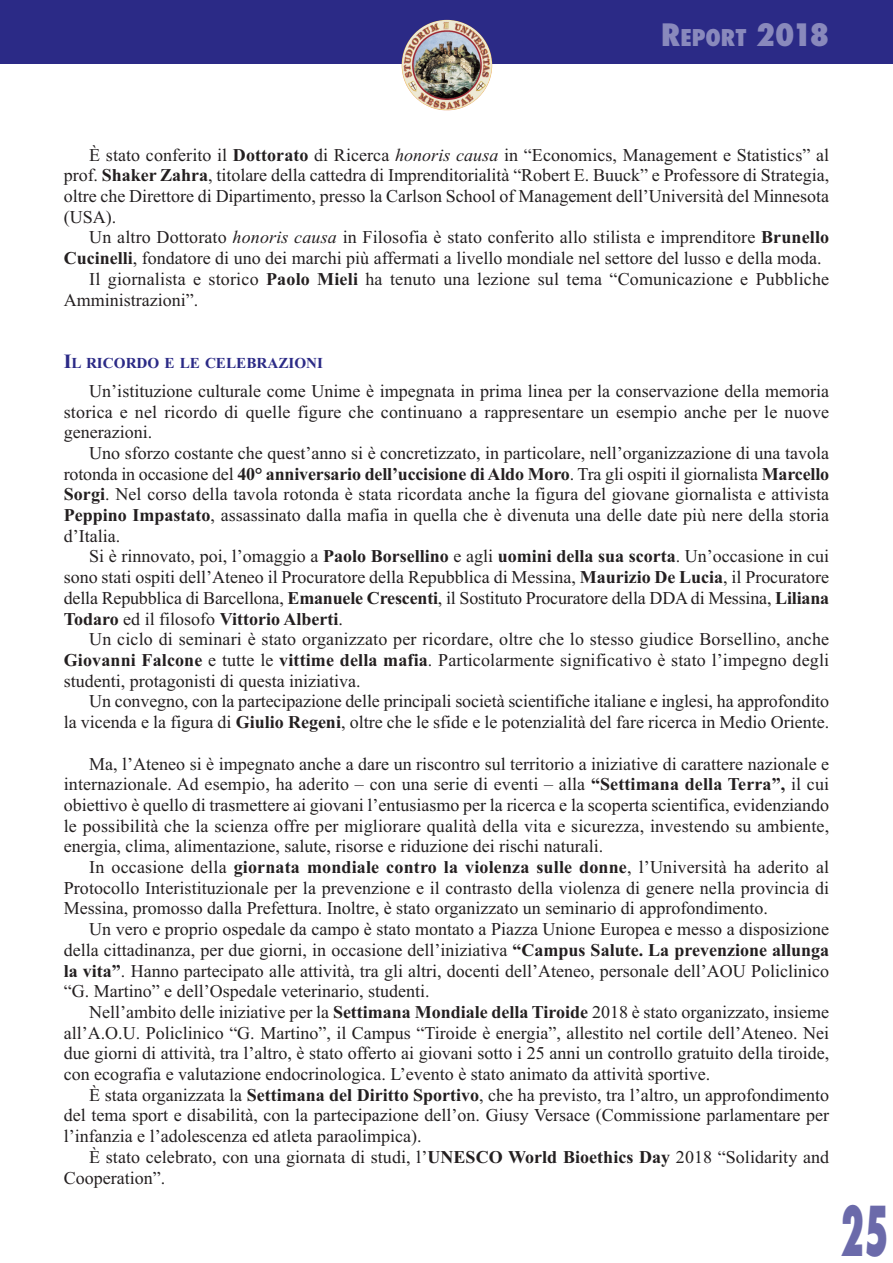
<style>
.page{position:relative;width:893px;height:1263px;background:#fff}
.page>*{position:absolute;margin:0;border:0;box-sizing:border-box;transform-origin:0 0}
.t1{font:800 condensed 66.75px "Futura";color:rgb(43 42 134/.7);scale:.6 1}
.t2{font:800 condensed 30px "Futura";color:rgb(255 255 255/.45);scale:1.07 1}
.t3{font:18px/20.7px "Times New Roman";color:#231f20;text-align:justify}
.t4{font:700 15.15px "Times New Roman";color:#2b2a86}
.s1{font-size:22.5px}
.s2{font-weight:700}
.s3{font-style:italic}
.s4{font-size:20.25px}
</style>
<div class="page">
<div style="left:0;top:0;width:893px;height:64px;background:#2b2a86"></div>
<img style="left:402px;top:20px;width:90px;height:90px;border-radius:50%">
<h2 class="t2" style="left:661px;top:18px;width:159px">R<span class="s1">EPORT</span> 2018</h2>
<p class="t3" style="left:64px;top:144px;width:767px;text-indent:26px">È stato conferito il <span class="s2">Dottorato</span> di Ricerca <span class="s3">honoris causa</span> in “Economics, Management e Statistics” al prof. <span class="s2">Shaker Zahra</span>, titolare della cattedra di Imprenditorialità “Robert E. Buuck” e Professore di Strategia, oltre che Direttore di Dipartimento, presso la Carlson School of Management dell’Università del Minnesota (USA).</p>
<p class="t3" style="left:89px;top:227px;width:741px">Un altro Dottorato <span class="s3">honoris causa</span> in Filosofia è stato conferito allo stilista e imprenditore <span class="s2">Brunello</span></p>
<p class="t3" style="left:64px;top:248px;width:759px"><span class="s2">Cucinelli</span>, fondatore di uno dei marchi più affermati a livello mondiale nel settore del lusso e della moda.</p>
<p class="t3" style="left:89px;top:268px;width:741px">Il giornalista e storico <span class="s2">Paolo Mieli</span> ha tenuto una lezione sul tema “Comunicazione e Pubbliche</p>
<p class="t3" style="left:64px;top:289px;width:136px">Amministrazioni”.</p>
<p class="t4" style="left:64px;top:354px;width:261px"><span class="s4">I</span>L RICORDO E LE CELEBRAZIONI</p>
<p class="t3" style="left:64px;top:380px;width:767px;text-indent:26px">Un’istituzione culturale come Unime è impegnata in prima linea per la conservazione della memoria storica e nel ricordo di quelle figure che continuano a rappresentare un esempio anche per le nuove generazioni.</p>
<p class="t3" style="left:64px;top:442px;width:767px;text-indent:26px">Uno sforzo costante che quest’anno si è concretizzato, in particolare, nell’organizzazione di una tavola rotonda in occasione del <span class="s2">40° anniversario dell’uccisione di Aldo Moro</span>. Tra gli ospiti il giornalista <span class="s2">Marcello Sorgi</span>. Nel corso della tavola rotonda è stata ricordata anche la figura del giovane giornalista e attivista <span class="s2">Peppino Impastato</span>, assassinato dalla mafia in quella che è divenuta una delle date più nere della storia d’Italia.</p>
<p class="t3" style="left:64px;top:546px;width:767px;text-indent:26px">Si è rinnovato, poi, l’omaggio a <span class="s2">Paolo Borsellino</span> e agli <span class="s2">uomini della sua scorta</span>. Un’occasione in cui sono stati ospiti dell’Ateneo il Procuratore della Repubblica di Messina, <span class="s2">Maurizio De Lucia</span>, il Procuratore della Repubblica di Barcellona, <span class="s2">Emanuele Crescenti</span>, il Sostituto Procuratore della DDA di Messina, <span class="s2">Liliana Todaro</span> ed il filosofo <span class="s2">Vittorio Alberti</span>.</p>
<p class="t3" style="left:64px;top:629px;width:767px;text-indent:26px">Un ciclo di seminari è stato organizzato per ricordare, oltre che lo stesso giudice Borsellino, anche <span class="s2">Giovanni Falcone</span> e tutte le <span class="s2">vittime della mafia</span>. Particolarmente significativo è stato l’impegno degli studenti, protagonisti di questa iniziativa.</p>
<p class="t3" style="left:64px;top:691px;width:767px;text-align:right">Un convegno, con la partecipazione delle principali società scientifiche italiane e inglesi, ha approfondito<br>la vicenda e la figura di <span class="s2">Giulio Regeni</span>, oltre che le sfide e le potenzialità del fare ricerca in Medio Oriente.</p>
<p class="t3" style="left:64px;top:753px;width:767px;text-indent:25px">Ma, l’Ateneo si è impegnato anche a dare un riscontro sul territorio a iniziative di carattere nazionale e internazionale. Ad esempio, ha aderito – con una serie di eventi – alla <span class="s2">“Settimana della Terra”,</span> il cui obiettivo è quello di trasmettere ai giovani l’entusiasmo per la ricerca e la scoperta scientifica, evidenziando le possibilità che la scienza offre per migliorare qualità della vita e sicurezza, investendo su ambiente, energia, clima, alimentazione, salute, risorse e riduzione dei rischi naturali.</p>
<p class="t3" style="left:64px;top:856px;width:767px;text-indent:25px">In occasione della <span class="s2">giornata mondiale contro la violenza sulle donne</span>, l’Università ha aderito al Protocollo Interistituzionale per la prevenzione e il contrasto della violenza di genere nella provincia di Messina, promosso dalla Prefettura. Inoltre, è stato organizzato un seminario di approfondimento.</p>
<p class="t3" style="left:64px;top:918px;width:767px;text-indent:26px">Un vero e proprio ospedale da campo è stato montato a Piazza Unione Europea e messo a disposizione della cittadinanza, per due giorni, in occasione dell’iniziativa <span class="s2">“Campus Salute. La prevenzione allunga la vita”</span>. Hanno partecipato alle attività, tra gli altri, docenti dell’Ateneo, personale dell’AOU Policlinico “G. Martino” e dell’Ospedale veterinario, studenti.</p>
<p class="t3" style="left:64px;top:1001px;width:767px;text-indent:26px">Nell’ambito delle iniziative per la <span class="s2">Settimana Mondiale della Tiroide</span> 2018 è stato organizzato, insieme all’A.O.U. Policlinico “G. Martino”, il Campus “Tiroide è energia”, allestito nel cortile dell’Ateneo. Nei due giorni di attività, tra l’altro, è stato offerto ai giovani sotto i 25 anni un controllo gratuito della tiroide, con ecografia e valutazione endocrinologica. L’evento è stato animato da attività sportive.</p>
<p class="t3" style="left:64px;top:1084px;width:767px;text-indent:26px">È stata organizzata la <span class="s2">Settimana del Diritto Sportivo</span>, che ha previsto, tra l’altro, un approfondimento del tema sport e disabilità, con la partecipazione dell’on. Giusy Versace (Commissione parlamentare per l’infanzia e l’adolescenza ed atleta paraolimpica).</p>
<p class="t3" style="left:64px;top:1146px;width:767px;text-indent:25px">È stato celebrato, con una giornata di studi, l’<span class="s2">UNESCO World Bioethics Day</span> 2018 “Solidarity and<br>Cooperation”.</p>
<h1 class="t1" style="left:840px;top:1194px;width:82px">25</h1>
</div>
